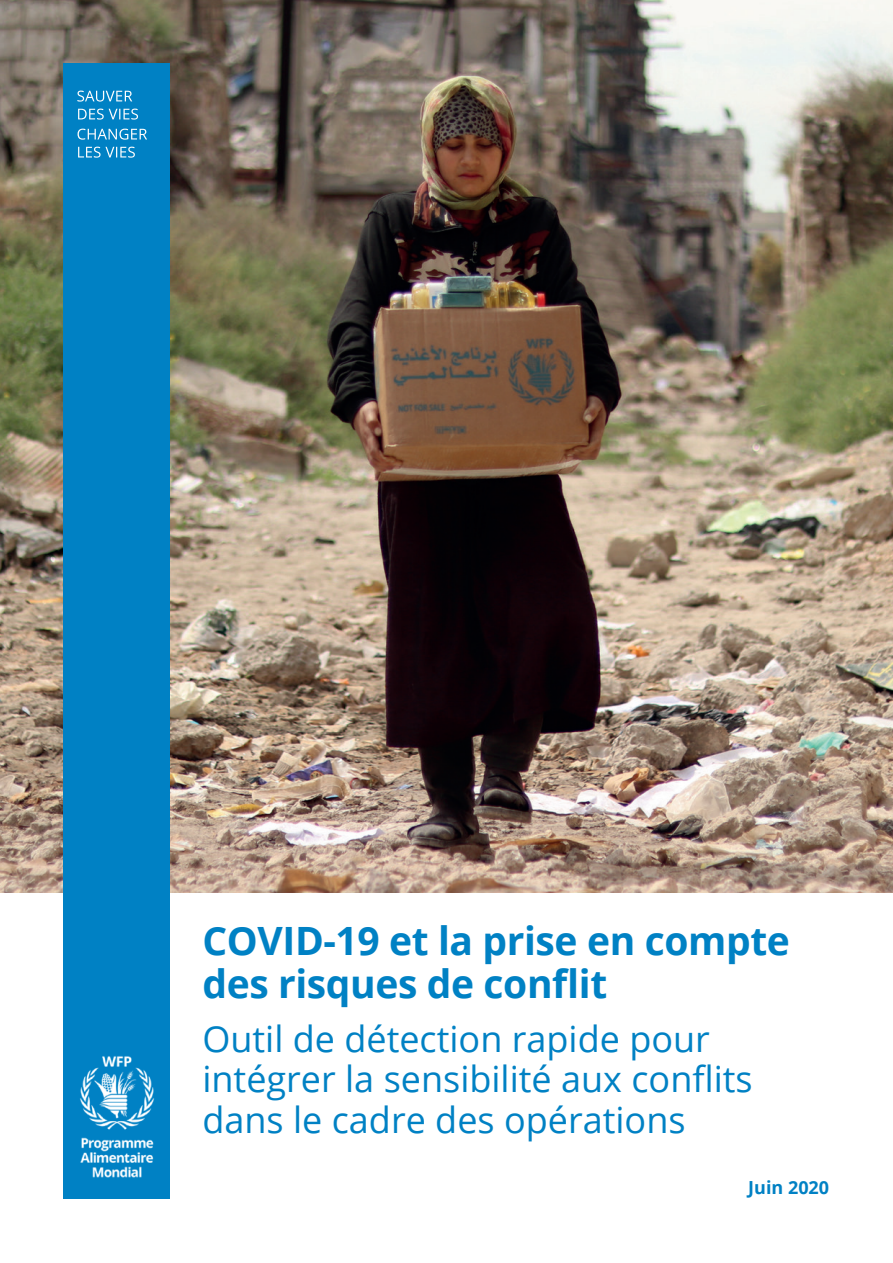
<style>
.page{position:relative;width:893px;height:1263px;background:#fff}
.page>*{position:absolute;margin:0;border:0;box-sizing:border-box;transform-origin:0 0}
.t1{font:700 39px/43.5px "Open Sans";letter-spacing:-.01em;color:#0081c4}
.t2{font:36px/40.5px "Open Sans";color:#0081c4}
.t3{font:700 18px "Open Sans";color:#0081c4}
</style>
<div class="page">
<img style="left:0;top:0;width:893px;height:892px">
<div style="left:64px;top:64px;width:106px;height:1135px;background:#0081c4"></div>
<img style="left:80px;top:1056px;width:75px;height:122px">
<svg style="left:78px;top:147px;width:57px;height:11px"></svg>
<svg style="left:78px;top:129px;width:69px;height:11px"></svg>
<svg style="left:78px;top:109px;width:60px;height:11px"></svg>
<svg style="left:77px;top:91px;width:55px;height:11px"></svg>
<p class="t1" style="left:202px;top:918px;width:589px">COVID-19 et la prise en compte des risques de conflit</p>
<p class="t2" style="left:202px;top:1017px;width:552px">Outil de détection rapide pour intégrer la sensibilité aux conflits dans le cadre des opérations</p>
<p class="t3" style="left:748px;top:1174px;width:82px">Juin 2020</p>
</div>
